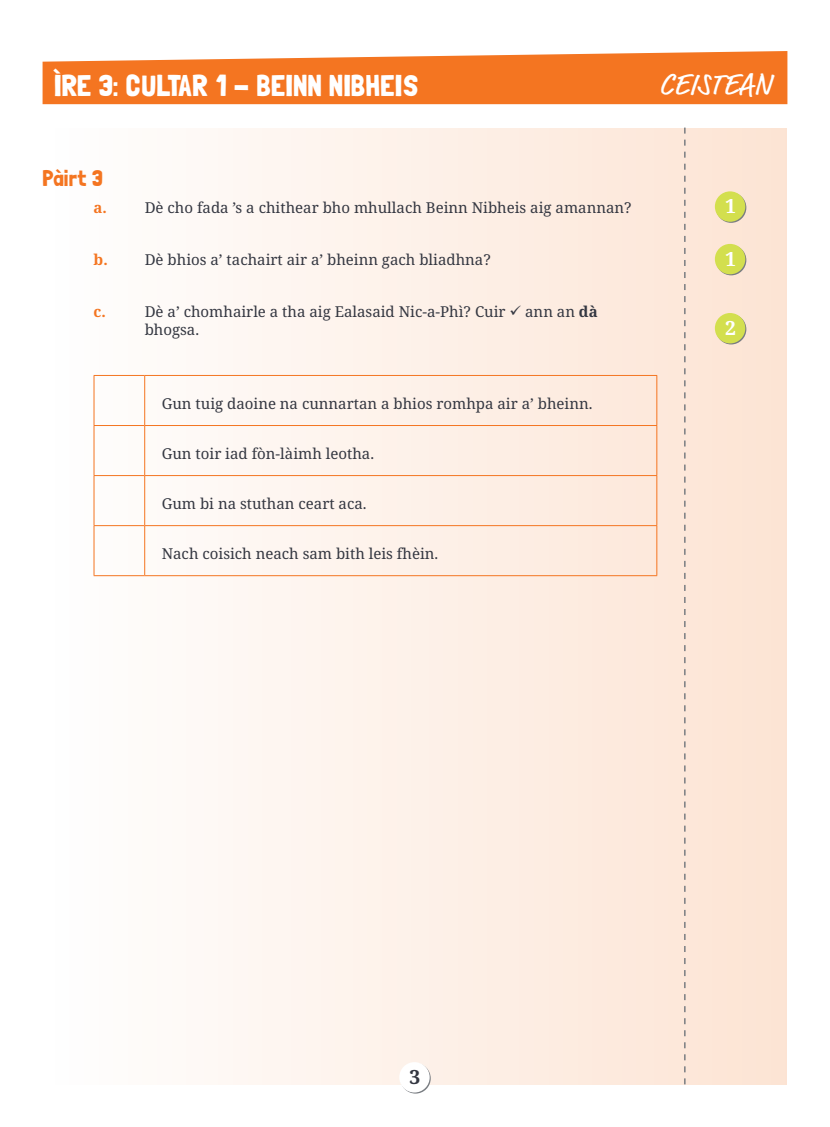
<style>
.page{position:relative;width:830px;height:1127px;background:#fff}
.page>*{position:absolute;margin:0;border:0;box-sizing:border-box;transform-origin:0 0}
.t1{font:30px "Londrina Solid";color:#fff}
.t2{font:30px "Market OT";letter-spacing:.01em;color:#fff}
.t3{font:22.5px "Londrina Solid";letter-spacing:.01em;color:#f47521}
.t4{font:700 19.5px "Noto Serif";color:#fff}
.t5{font:700 19.5px "Noto Serif";color:#343741}
.t6{font:15px/18px "Noto Serif";color:#343741}
.t7{font:700 15px "Noto Serif";color:#f47521}
.s1{font-weight:700}
</style>
<div class="page">
<div style="left:43px;top:128px;width:744px;height:956px;background:linear-gradient(to right,#fffefe,#fce3d3)"></div>
<svg style="left:43px;top:51px;width:744px;height:53px;background:#f58237"></svg>
<hr style="left:144px;top:376px;width:1px;height:49px;background:#f47521">
<hr style="left:144px;top:426px;width:1px;height:49px;background:#f47521">
<hr style="left:144px;top:476px;width:1px;height:49px;background:#f47521">
<hr style="left:144px;top:526px;width:1px;height:49px;background:#f47521">
<hr style="left:94px;top:376px;width:1px;height:49px;background:#f47521">
<hr style="left:656px;top:376px;width:1px;height:49px;background:#f47521">
<hr style="left:94px;top:425px;width:51px;height:1px;background:#f47521">
<hr style="left:94px;top:426px;width:1px;height:49px;background:#f47521">
<hr style="left:145px;top:425px;width:512px;height:1px;background:#f47521">
<hr style="left:656px;top:426px;width:1px;height:49px;background:#f47521">
<hr style="left:94px;top:475px;width:51px;height:1px;background:#f47521">
<hr style="left:94px;top:476px;width:1px;height:49px;background:#f47521">
<hr style="left:145px;top:475px;width:512px;height:1px;background:#f47521">
<hr style="left:656px;top:476px;width:1px;height:49px;background:#f47521">
<hr style="left:94px;top:525px;width:51px;height:1px;background:#f47521">
<hr style="left:94px;top:526px;width:1px;height:49px;background:#f47521">
<hr style="left:145px;top:525px;width:512px;height:1px;background:#f47521">
<hr style="left:656px;top:526px;width:1px;height:49px;background:#f47521">
<hr style="left:94px;top:575px;width:51px;height:1px;background:#f47521">
<hr style="left:145px;top:575px;width:512px;height:1px;background:#f47521">
<hr style="left:94px;top:375px;width:51px;height:1px;background:#f47521">
<hr style="left:145px;top:375px;width:512px;height:1px;background:#f47521">
<svg style="left:715px;top:192px;width:31px;height:31px"></svg>
<div style="left:714px;top:191px;width:31px;height:31px;background:#d3df4e;border-radius:50%"></div>
<svg style="left:715px;top:245px;width:31px;height:30px"></svg>
<div style="left:714px;top:244px;width:31px;height:30px;background:#d3df4e;border-radius:50%"></div>
<svg style="left:683px;top:128px;width:2px;height:956px;background:#decec4"></svg>
<svg style="left:715px;top:314px;width:31px;height:30px"></svg>
<div style="left:714px;top:313px;width:31px;height:30px;background:#d3df4e;border-radius:50%"></div>
<svg style="left:400px;top:1063px;width:30px;height:30px"></svg>
<div style="left:399px;top:1062px;width:30px;height:30px;background:#fff;border-radius:50%"></div>
<h1 class="t1" style="left:53px;top:68px;width:367px">ÌRE 3: CULTAR 1 - BEINN NIBHEIS</h1>
<h2 class="t3" style="left:43px;top:165px;width:62px">Pàirt 3</h2>
<p class="t7" style="left:94px;top:197px;width:15px">a.</p>
<p class="t6" style="left:145px;top:198px;width:488px">Dè cho fada ’s a chithear bho mhullach Beinn Nibheis aig amannan?</p>
<p class="t7" style="left:94px;top:249px;width:16px">b.</p>
<p class="t6" style="left:145px;top:250px;width:347px">Dè bhios a’ tachairt air a’ bheinn gach bliadhna?</p>
<p class="t7" style="left:94px;top:301px;width:14px">c.</p>
<p class="t6" style="left:145px;top:302px;width:454px">Dè a’ chomhairle a tha aig Ealasaid Nic-a-Phì? Cuir ✓ ann an <span class="s1">dà </span>bhogsa.</p>
<p class="t6" style="left:162px;top:393px;width:432px">Gun tuig daoine na cunnartan a bhios romhpa air a’ bheinn.</p>
<p class="t6" style="left:162px;top:443px;width:214px">Gun toir iad fòn-làimh leotha.</p>
<p class="t6" style="left:162px;top:494px;width:206px">Gum bi na stuthan ceart aca.</p>
<p class="t6" style="left:162px;top:544px;width:278px">Nach coisich neach sam bith leis fhèin.</p>
<h1 class="t2" style="left:659px;top:66px;width:114px">CEISTEAN</h1>
<h3 class="t4" style="left:724px;top:192px;width:12px">1</h3>
<h3 class="t4" style="left:724px;top:245px;width:12px">1</h3>
<h3 class="t4" style="left:724px;top:314px;width:12px">2</h3>
<h3 class="t5" style="left:409px;top:1063px;width:12px">3</h3>
</div>
